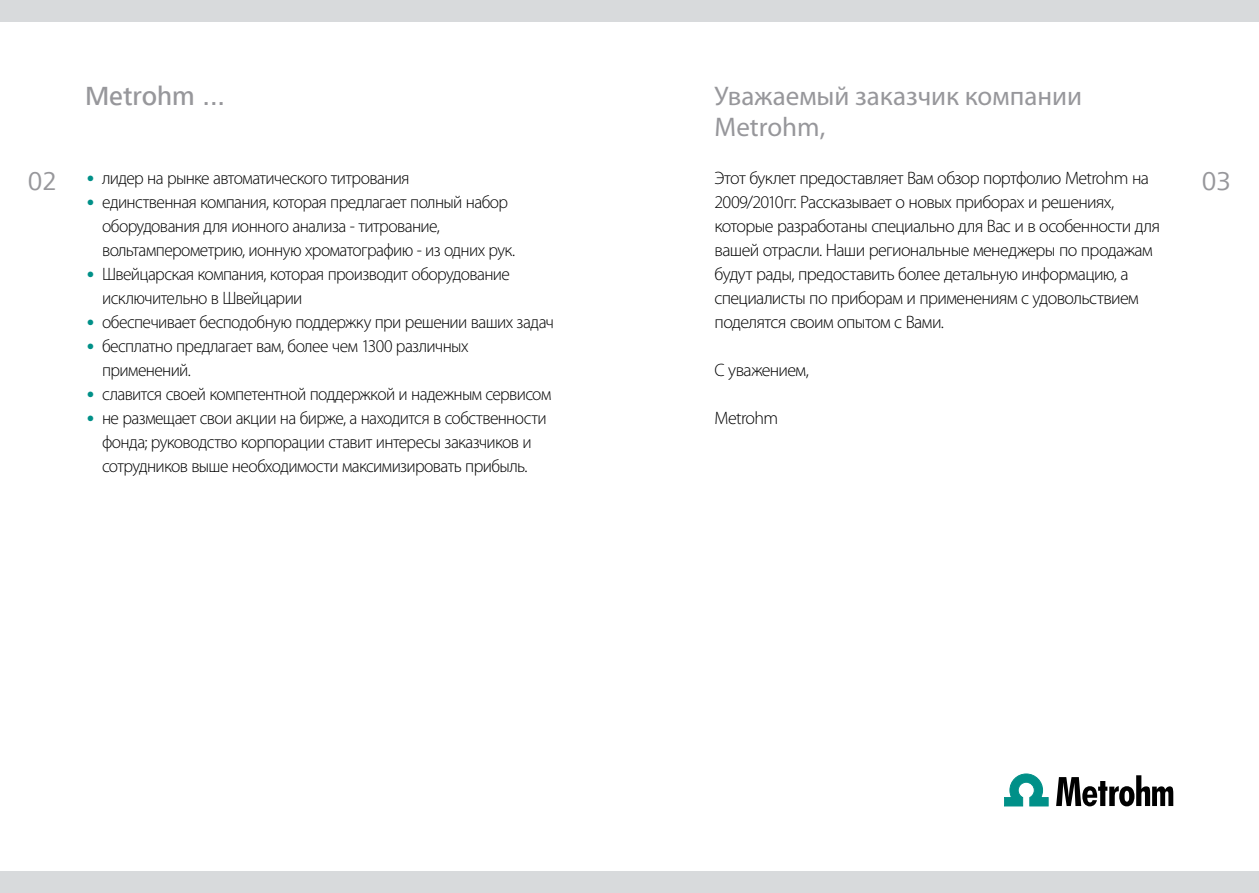
<style>
.page{position:relative;width:1259px;height:893px;background:#fff}
.page>*{position:absolute;margin:0;border:0;box-sizing:border-box;transform-origin:0 0}
.t1{font:27px/30.8px "Myriad Pro";color:#97979b}
.t2{font:500 27px "Frutiger Next LT";color:#97979b}
.t3{font:27px "Frutiger Next LT";color:#97979b}
.t4{font:300 18px/24px "Myriad Pro";letter-spacing:-.035em;color:#000}
.s1{font-family:"Frutiger Next LT";font-weight:800;color:#009088}
</style>
<div class="page">
<div style="left:0;top:0;width:642px;height:21px;background:#d8dadc"></div>
<div style="left:0;top:872px;width:642px;height:21px;background:#d8dadc"></div>
<div style="left:617px;top:0;width:642px;height:21px;background:#d8dadc"></div>
<div style="left:617px;top:872px;width:642px;height:21px;background:#d8dadc"></div>
<svg style="left:1004px;top:774px;width:44px;height:32px"></svg>
<svg style="left:1056px;top:775px;width:117px;height:31px"></svg>
<h1 class="t2" style="left:85px;top:80px;width:142px">Metrohm ...</h1>
<h1 class="t1" style="left:714px;top:80px;width:369px">Уважаемый заказчик компании<br>Metrohm,</h1>
<p class="t4" style="left:714px;top:165px;width:447px">Этот буклет предоставляет Вам обзор портфолио Metrohm на 2009/2010гг. Рассказывает о новых приборах и решениях, которые разработаны специально для Вас и в особенности для вашей отрасли. Наши региональные менеджеры по продажам будут рады, предоставить более детальную информацию, а специалисты по приборам и применениям с удовольствием поделятся своим опытом с Вами.</p>
<p class="t4" style="left:714px;top:357px;width:96px">С уважением,</p>
<p class="t4" style="left:714px;top:405px;width:65px">Metrohm</p>
<h1 class="t3" style="left:28px;top:166px;width:31px">02</h1>
<h1 class="t3" style="left:1201px;top:166px;width:31px">03</h1>
<p class="t4" style="left:85px;top:165px;width:326px"><span class="s1">•</span> лидер на рынке автоматического титрования</p>
<p class="t4" style="left:102px;top:189px;width:414px;text-indent:-17px"><span class="s1">•</span> единственная компания, которая предлагает полный набор оборудования для ионного анализа - титрование, вольтамперометрию, ионную хроматографию - из одних рук.</p>
<p class="t4" style="left:102px;top:261px;width:409px;text-indent:-17px"><span class="s1">•</span> Швейцарская компания, которая производит оборудование исключительно в Швейцарии</p>
<p class="t4" style="left:85px;top:309px;width:470px"><span class="s1">•</span> обеспечивает бесподобную поддержку при решении ваших задач</p>
<p class="t4" style="left:102px;top:333px;width:368px;text-indent:-17px"><span class="s1">•</span> бесплатно предлагает вам, более чем 1300 различных применений.</p>
<p class="t4" style="left:85px;top:381px;width:468px"><span class="s1">•</span> славится своей компетентной поддержкой и надежным сервисом</p>
<p class="t4" style="left:85px;top:405px;width:463px;text-align:center"><span class="s1">•</span> не размещает свои акции на бирже, а находится в собственности фонда; руководство корпорации ставит интересы заказчиков и сотрудников выше необходимости максимизировать прибыль.</p>
</div>
